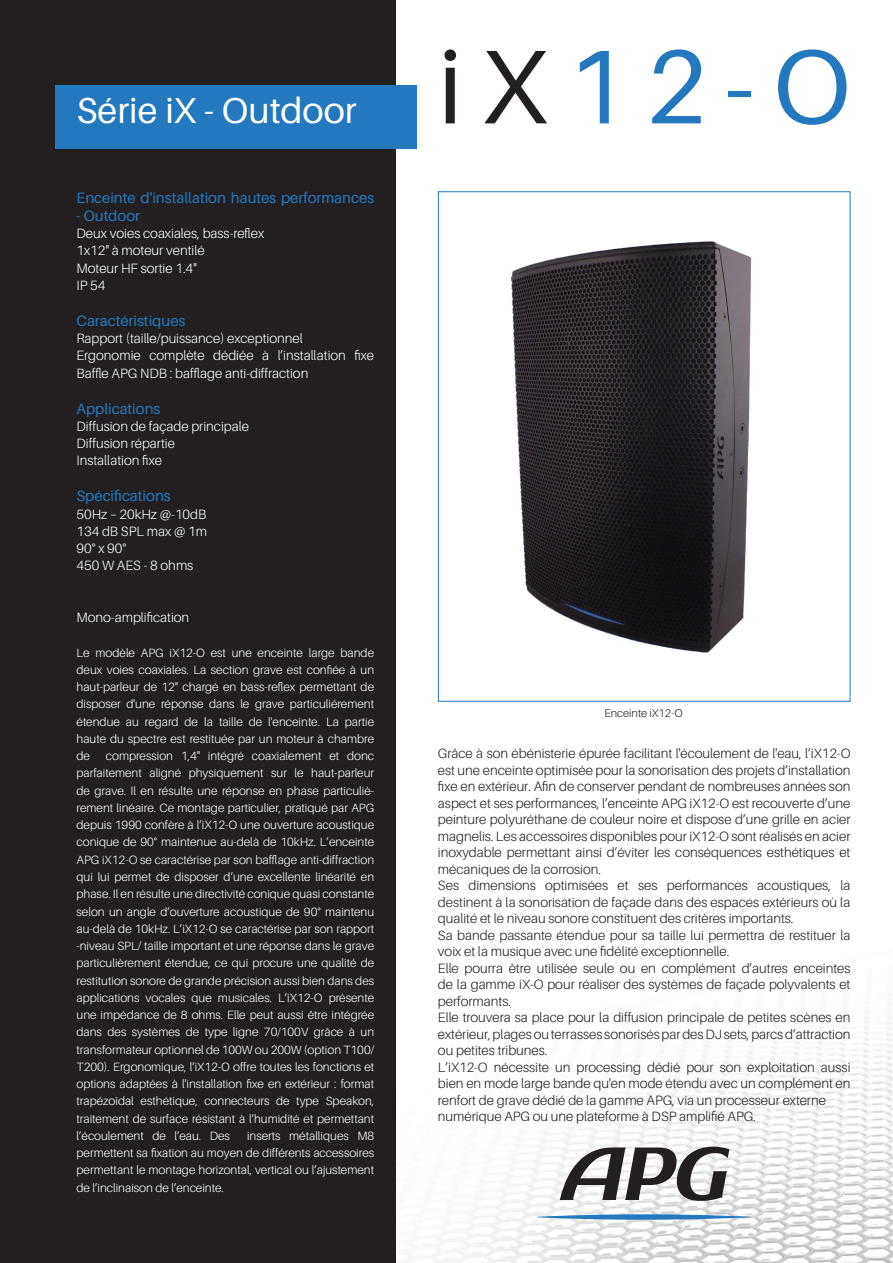
<style>
.page{position:relative;width:893px;height:1263px;background:#fff}
.page>*{position:absolute;margin:0;border:0;box-sizing:border-box;transform-origin:0 0}
.t1{font:105px "Aileron";color:#2479be}
.t2{font:36px "Aileron";color:#fff}
.t3{font:15px "Aileron";color:#2479be}
.t4{font:300 13.5px/16.5px "Aileron";color:#231f20;text-align:justify}
.t5{font:300 13.5px/17.2px "Aileron";color:#fff}
.t6{font:300 12px/17.2px "Aileron";color:#fff;text-align:justify}
.t7{font:300 11.25px "Aileron";color:#231f20}
.s1{color:#231f20}
</style>
<div class="page">
<img style="left:395px;top:808px;width:498px;height:455px">
<div style="left:0;top:0;width:395px;height:1263px;background:#231f20"></div>
<div style="left:55px;top:85px;width:362px;height:64px;background:#2479be"></div>
<svg style="left:560px;top:1147px;width:169px;height:54px"></svg>
<svg style="left:537px;top:1214px;width:213px;height:6px"></svg>
<img style="left:511px;top:241px;width:241px;height:412px">
<p class="t2" style="left:77px;top:91px;width:282px">Série iX - Outdoor</p>
<p class="t3" style="left:77px;top:189px;width:299px">Enceinte d'installation hautes performances</p>
<p class="t3" style="left:77px;top:207px;width:65px">- Outdoor</p>
<p class="t5" style="left:77px;top:225px;width:189px">Deux voies coaxiales, bass-reflex</p>
<p class="t5" style="left:77px;top:242px;width:130px">1x12" à moteur ventilé</p>
<p class="t5" style="left:77px;top:259px;width:122px">Moteur HF sortie 1.4"</p>
<p class="t5" style="left:77px;top:277px;width:30px">IP 54</p>
<p class="t3" style="left:77px;top:312px;width:110px">Caractéristiques</p>
<p class="t5" style="left:77px;top:330px;width:228px">Rapport (taille/puissance) exceptionnel</p>
<p class="t5" style="left:77px;top:347px;width:299px">Ergonomie complète dédiée à l’installation fixe<br>Baffle APG NDB : bafflage anti-diffraction</p>
<p class="t3" style="left:77px;top:400px;width:85px">Applications</p>
<p class="t5" style="left:77px;top:418px;width:174px">Diffusion de façade principale</p>
<p class="t5" style="left:77px;top:435px;width:100px">Diffusion répartie</p>
<p class="t5" style="left:77px;top:452px;width:87px">Installation fixe</p>
<p class="t3" style="left:77px;top:488px;width:96px">Spécifications</p>
<p class="t5" style="left:77px;top:505px;width:131px">50Hz – 20kHz @-10dB</p>
<p class="t5" style="left:77px;top:523px;width:132px">134 dB SPL max @ 1m</p>
<p class="t5" style="left:77px;top:540px;width:51px">90° x 90°</p>
<p class="t5" style="left:77px;top:557px;width:118px">450 W AES - 8 ohms</p>
<p class="t5" style="left:77px;top:609px;width:114px">Mono-amplification</p>
<p class="t6" style="left:77px;top:644px;width:299px">Le modèle APG iX12-O est une enceinte large bande deux voies coaxiales. La section grave est confiée à un haut-parleur de 12" chargé en bass-reflex permettant de disposer d'une réponse dans le grave particuliérement étendue au regard de la taille de l'enceinte. La partie haute du spectre est restituée par un moteur à chambre de</p>
<p class="t6" style="left:77px;top:747px;width:299px;text-indent:29px">compression 1,4" intégré coaxialement et donc parfaitement aligné physiquement sur le haut-parleur de grave. Il en résulte une réponse en phase particuliè&shy;rement linéaire. Ce montage particulier, pratiqué par APG depuis 1990 confère à l’iX12-O une ouverture acoustique conique de 90° maintenue au-delà de 10kHz. L’enceinte APG iX12-O se caractérise par son bafflage anti-diffraction qui lui permet de disposer d’une excellente linéarité en phase. Il en résulte une directivité conique quasi constante selon un angle d’ouverture acoustique de 90° maintenu au-delà de 10kHz. L’iX12-O se caractérise par son rapport -niveau SPL/ taille important et une réponse dans le grave particulièrement étendue, ce qui procure une qualité de restitution sonore de grande précision aussi bien dans des applications vocales que musicales. L’iX12-O présente une impédance de 8 ohms. Elle peut aussi être intégrée dans des systèmes de type ligne 70/100V grâce à un transformateur optionnel de 100W ou 200W (option T100/ T200). Ergonomique, l’iX12-O offre toutes les fonctions et options adaptées à l'installation fixe en extérieur : format trapézoïdal esthétique, connecteurs de type Speakon, traitement de surface résistant à l’humidité et permettant l’écoulement de l’eau. Des</p>
<p class="t6" style="left:77px;top:1127px;width:299px;text-indent:170px">inserts métalliques M8 permettent sa fixation au moyen de différents accessoires permettant le montage horizontal, vertical ou l’ajustement de l’inclinaison de l’enceinte.</p>
<p class="t1" style="left:438px;top:29px;width:414px"><span class="s1">iX</span>12-O</p>
<p class="t7" style="left:604px;top:707px;width:80px">Enceinte iX12-O</p>
<p class="t4" style="left:438px;top:745px;width:414px">Grâce à son ébénisterie épurée facilitant l'écoulement de l'eau, l’iX12-O est une enceinte optimisée pour la sonorisation des projets d’installation fixe en extérieur. Afin de conserver pendant de nombreuses années son aspect et ses performances, l’enceinte APG iX12-O est recouverte d’une peinture polyuréthane de couleur noire et dispose d’une grille en acier magnelis. Les accessoires disponibles pour iX12-O sont réalisés en acier inoxydable permettant ainsi d’éviter les conséquences esthétiques et mécaniques de la corrosion.</p>
<p class="t4" style="left:438px;top:877px;width:414px">Ses dimensions optimisées et ses performances acoustiques, la destinent à la sonorisation de façade dans des espaces extérieurs où la qualité et le niveau sonore constituent des critères importants.</p>
<p class="t4" style="left:438px;top:927px;width:414px">Sa bande passante étendue pour sa taille lui permettra de restituer la voix et la musique avec une fidélité exceptionnelle.</p>
<p class="t4" style="left:438px;top:960px;width:414px">Elle pourra être utilisée seule ou en complément d’autres enceintes de la gamme iX-O pour réaliser des systèmes de façade polyvalents et performants.</p>
<p class="t4" style="left:438px;top:1009px;width:414px">Elle trouvera sa place pour la diffusion principale de petites scènes en extérieur, plages ou terrasses sonorisés par des DJ sets, parcs d’attraction ou petites tribunes.</p>
<p class="t4" style="left:438px;top:1059px;width:414px">L’iX12-O nécessite un processing dédié pour son exploitation aussi bien en mode large bande qu'en mode étendu avec un complément en renfort de grave dédié de la gamme APG, via un processeur externe</p>
<p class="t4" style="left:438px;top:1108px;width:319px">numérique APG ou une plateforme à DSP amplifié APG.</p>
</div>
